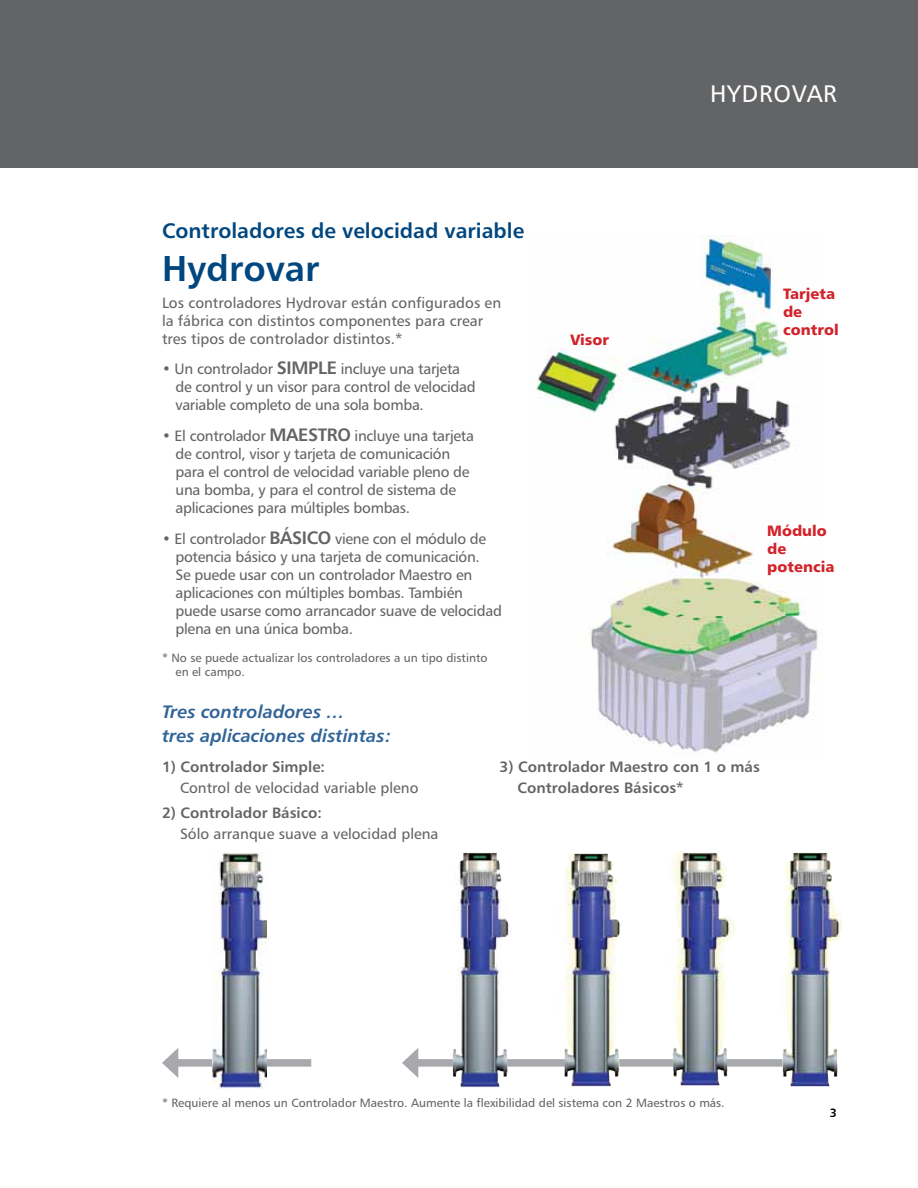
<style>
.page{position:relative;width:918px;height:1188px;background:#fff}
.page>*{position:absolute;margin:0;border:0;box-sizing:border-box;transform-origin:0 0}
.t1{font:36px "Humanist 777 BT Bold B";color:#00467f}
.t2{font:24px "Humanist 777 BT Roman B";letter-spacing:.03em;color:#fff}
.t3{font:21px "Humanist 777 BT Bold B";color:#00467f}
.t4{font:18px/24px "Humanist 777 BT Bold Italic B";color:#316497}
.t5{font:15px/18px "Humanist 777 BT Roman B";letter-spacing:-.02em;color:#636466}
.t6{font:15px/18px "Humanist 777 BT Roman B";color:#636466}
.t7{font:15px/21px "Humanist 777 BT Bold B";color:#636466}
.t8{font:15px/18px "Humanist 777 BT Black B";color:#d2232a}
.t9{font:12px/14.4px "Humanist 777 BT Roman B";color:#636466}
.t10{font:12px "Humanist 777 BT Bold B";color:#000}
.s1{font-family:"Humanist 777 BT Bold B";font-size:18px}
</style>
<div class="page">
<div style="left:0;top:0;width:918px;height:168px;background:#636466"></div>
<img style="left:530px;top:236px;width:288px;height:517px">
<div style="left:172px;top:1059px;width:139px;height:8px;background:#a7a9ac"></div>
<svg style="left:162px;top:1048px;width:16px;height:30px"></svg>
<img style="left:212px;top:852px;width:55px;height:237px">
<div style="left:412px;top:1059px;width:422px;height:8px;background:#a7a9ac"></div>
<svg style="left:402px;top:1048px;width:16px;height:30px"></svg>
<img style="left:450px;top:851px;width:392px;height:236px">
<h2 class="t2" style="left:710px;top:79px;width:128px">HYDROVAR</h2>
<h3 class="t3" style="left:162px;top:217px;width:364px">Controladores de velocidad variable</h3>
<h1 class="t1" style="left:162px;top:246px;width:159px">Hydrovar</h1>
<p class="t6" style="left:162px;top:293px;width:341px">Los controladores Hydrovar están configurados en la fábrica con distintos componentes para crear tres tipos de controlador distintos.*</p>
<p class="t5" style="left:176px;top:360px;width:302px;text-indent:-14px">• Un controlador <span class="s1">SIMPLE</span> incluye una tarjeta de control y un visor para control de velocidad variable completo de una sola bomba.</p>
<p class="t5" style="left:176px;top:427px;width:300px;text-indent:-13px">• El controlador <span class="s1">MAESTRO</span> incluye una tarjeta de control, visor y tarjeta de comunicación para el control de velocidad variable pleno de una bomba, y para el control de sistema de aplicaciones para múltiples bombas.</p>
<p class="t5" style="left:176px;top:529px;width:328px;text-indent:-13px">• El controlador <span class="s1">BÁSICO</span> viene con el módulo de potencia básico y una tarjeta de comunicación.<br>Se puede usar con un controlador Maestro en aplicaciones con múltiples bombas. También puede usarse como arrancador suave de velocidad plena en una única bomba.</p>
<p class="t9" style="left:176px;top:650px;width:313px;text-indent:-14px">* No se puede actualizar los controladores a un tipo distinto en el campo.</p>
<p class="t4" style="left:162px;top:699px;width:232px">Tres controladores …<br>tres aplicaciones distintas:</p>
<p class="t7" style="left:162px;top:756px;width:165px">1) Controlador Simple:</p>
<p class="t6" style="left:180px;top:778px;width:240px">Control de velocidad variable pleno</p>
<p class="t7" style="left:162px;top:802px;width:161px">2) Controlador Básico:</p>
<p class="t6" style="left:180px;top:825px;width:260px">Sólo arranque suave a velocidad plena</p>
<p class="t8" style="left:570px;top:330px;width:40px">Visor</p>
<p class="t7" style="left:518px;top:756px;width:244px;text-indent:-18px">3) Controlador Maestro con 1 o más<br>Controladores Básicos*</p>
<p class="t8" style="left:783px;top:285px;width:57px">Tarjeta de control</p>
<p class="t8" style="left:767px;top:522px;width:69px">Módulo de potencia</p>
<p class="t9" style="left:162px;top:1095px;width:564px">* Requiere al menos un Controlador Maestro. Aumente la flexibilidad del sistema con 2 Maestros o más.</p>
<p class="t10" style="left:830px;top:1105px;width:9px">3</p>
</div>
